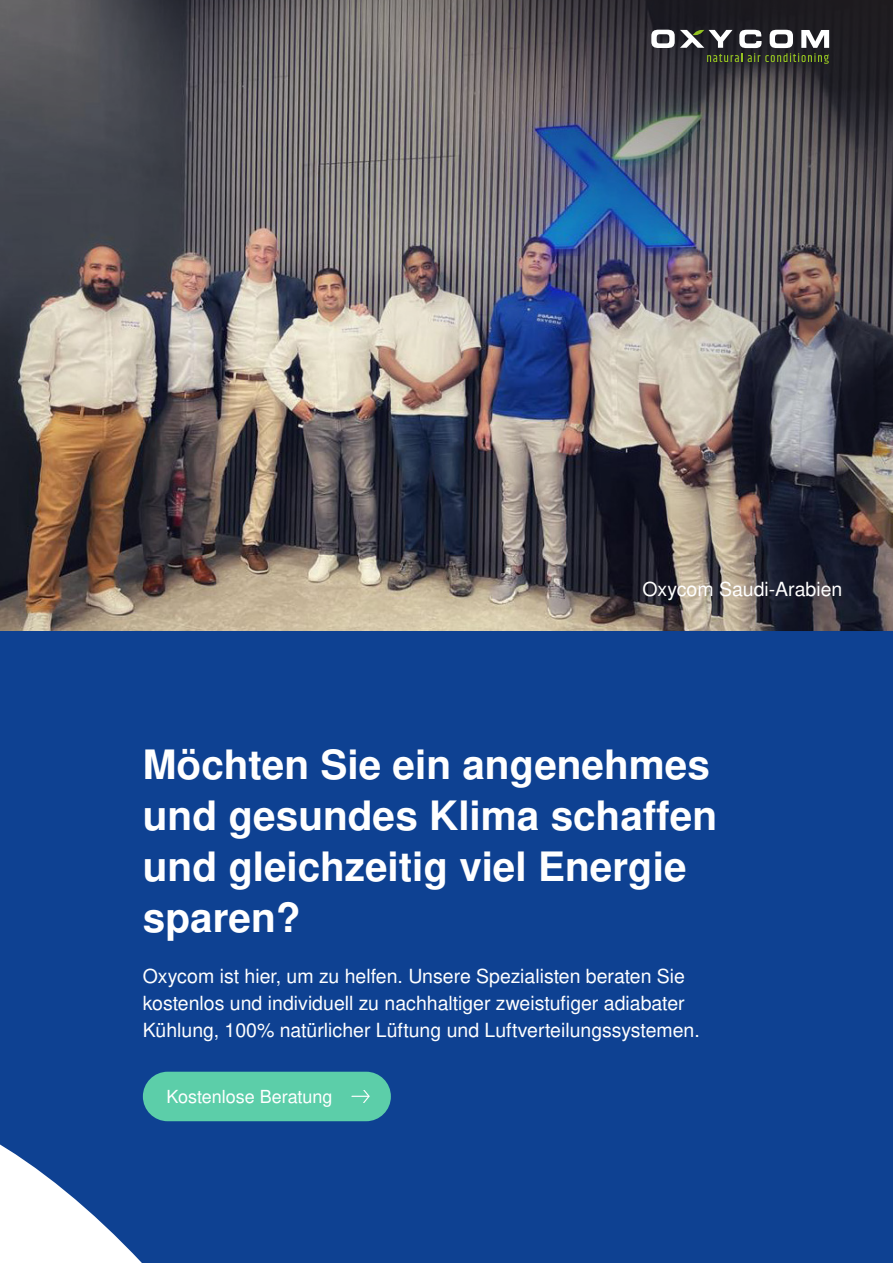
<style>
.page{position:relative;width:893px;height:1263px;background:#fff}
.page>*{position:absolute;margin:0;border:0;box-sizing:border-box;transform-origin:0 0}
.t1{font:700 40.5px/51px "Nimbus San L";color:#fff}
.t2{font:19.5px/27px "Nimbus San L";color:#fff}
.t3{font:18px "Nimbus San L";color:#fff}
</style>
<div class="page">
<div style="left:0;top:631px;width:893px;height:632px;background:#0e4192"></div>
<div style="left:143px;top:1072px;width:248px;height:49px;background:#5ccea9;border-radius:25px"></div>
<svg style="left:352px;top:1090px;width:18px;height:13px"></svg>
<svg style="left:0;top:1144px;width:142px;height:119px"></svg>
<img style="left:0;top:0;width:893px;height:631px">
<svg style="left:651px;top:30px;width:178px;height:34px"></svg>
<p class="t2" style="left:642px;top:575px;width:202px">Oxycom Saudi-Arabien</p>
<p class="t1" style="left:143px;top:738px;width:576px">Möchten Sie ein angenehmes und gesundes Klima schaffen und gleichzeitig viel Energie sparen?</p>
<p class="t2" style="left:143px;top:962px;width:558px">Oxycom ist hier, um zu helfen. Unsere Spezialisten beraten Sie kostenlos und individuell zu nachhaltiger zweistufiger adiabater<br>Kühlung, 100% natürlicher Lüftung und Luftverteilungssystemen.</p>
<p class="t3" style="left:167px;top:1083px;width:167px">Kostenlose Beratung</p>
</div>
